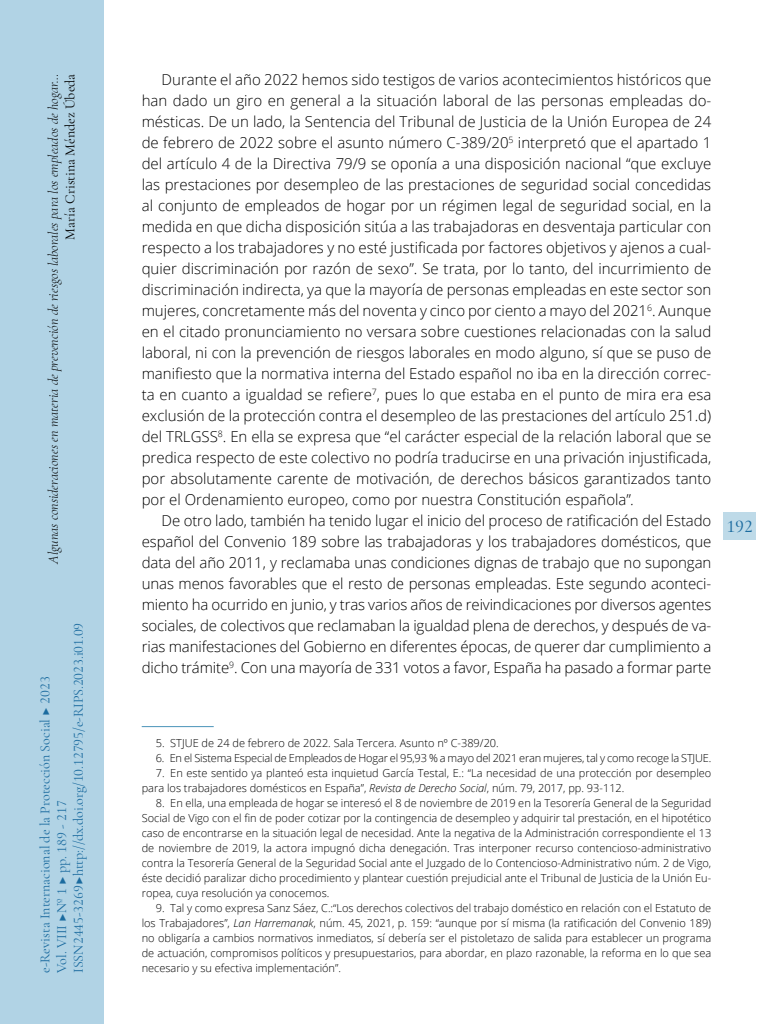
<style>
.page{position:relative;width:768px;height:1024px;background:#fff}
.page>*{position:absolute;margin:0;border:0;box-sizing:border-box;transform-origin:0 0}
.t1{font:500 18px "Cormorant Garamond";color:#1b6b9f}
._00_bsc{font:300 15px/21px "Open Sans";letter-spacing:-.005em;color:#000;text-align:justify}
.t2{font:14px/16.8px "Cormorant Garamond";color:#1b6b9f}
.t3{font:italic 300 14px "Cormorant Garamond";color:#000}
.t4{font:14px "Cormorant Garamond";color:#000}
.zz_notas{font:300 11px/15px "Open Sans";color:#000;text-align:justify}
.s1{font-style:italic}
</style>
<div class="page">
<hr style="left:142px;top:726px;width:72px;height:1px;background:#4b94b9">
<div style="left:0;top:0;width:103px;height:1024px;background:#b1d3e5"></div>
<div style="left:724px;top:512px;width:32px;height:28px;background:#bedae8"></div>
<p class="t3" style="left:45px;top:564px;width:491px;rotate:-90deg">Algunas consideraciones en materia de prevención de riesgos laborales para los empleados de hogar…</p>
<p class="t4" style="left:62px;top:240px;width:167px;rotate:-90deg">María Cristina Méndez Úbeda</p>
<p class="t2" style="left:36px;top:973px;width:352px;rotate:-90deg">e-Revista Internacional de la Protección Social ▶ 2023<br>Vol. VIII ▶Nº 1 ▶ pp. 189 - 217<br>ISSN 2445-3269 ▶ http://dx.doi.org/10.12795/e-RIPS.2023.i01.09</p>
<p class="_00_bsc" style="left:142px;top:69px;width:571px;text-indent:20px">Durante el año 2022 hemos sido testigos de varios acontecimientos históricos que han dado un giro en general a la situación laboral de las personas empleadas do&shy;mésticas. De un lado, la Sentencia del Tribunal de Justicia de la Unión Europea de 24 de febrero de 2022 sobre el asunto número C-389/20<sup>5</sup> interpretó que el apartado 1 del artículo 4 de la Directiva 79/9 se oponía a una disposición nacional “que excluye las prestaciones por desempleo de las prestaciones de seguridad social concedidas al conjunto de empleados de hogar por un régimen legal de seguridad social, en la medida en que dicha disposición sitúa a las trabajadoras en desventaja particular con respecto a los trabajadores y no esté justificada por factores objetivos y ajenos a cual&shy;quier discriminación por razón de sexo”. Se trata, por lo tanto, del incurrimiento de discriminación indirecta, ya que la mayoría de personas empleadas en este sector son mujeres, concretamente más del noventa y cinco por ciento a mayo del 2021<sup>6</sup>. Aunque en el citado pronunciamiento no versara sobre cuestiones relacionadas con la salud laboral, ni con la prevención de riesgos laborales en modo alguno, sí que se puso de manifiesto que la normativa interna del Estado español no iba en la dirección correc&shy;ta en cuanto a igualdad se refiere<sup>7</sup>, pues lo que estaba en el punto de mira era esa exclusión de la protección contra el desempleo de las prestaciones del artículo 251.d) del TRLGSS<sup>8</sup>. En ella se expresa que “el carácter especial de la relación laboral que se predica respecto de este colectivo no podría traducirse en una privación injustificada, por absolutamente carente de motivación, de derechos básicos garantizados tanto por el Ordenamiento europeo, como por nuestra Constitución española”<span class="s1">.</span></p>
<p class="_00_bsc" style="left:142px;top:510px;width:571px;text-indent:20px">De otro lado, también ha tenido lugar el inicio del proceso de ratificación del Estado español del Convenio 189 sobre las trabajadoras y los trabajadores domésticos, que data del año 2011, y reclamaba unas condiciones dignas de trabajo que no supongan unas menos favorables que el resto de personas empleadas. Este segundo aconteci&shy;miento ha ocurrido en junio, y tras varios años de reivindicaciones por diversos agentes sociales, de colectivos que reclamaban la igualdad plena de derechos, y después de va&shy;rias manifestaciones del Gobierno en diferentes épocas, de querer dar cumplimiento a dicho trámite<sup>9</sup>. Con una mayoría de 331 votos a favor, España ha pasado a formar parte</p>
<p class="t1" style="left:726px;top:515px;width:28px">192</p>
<p class="zz_notas" style="left:156px;top:735px;width:344px">5. STJUE de 24 de febrero de 2022. Sala Tercera. Asunto nº C-389/20.</p>
<p class="zz_notas" style="left:156px;top:750px;width:557px">6. En el Sistema Especial de Empleados de Hogar el 95,93 % a mayo del 2021 eran mujeres, tal y como recoge la STJUE.</p>
<p class="zz_notas" style="left:142px;top:765px;width:571px;text-indent:14px">7. En este sentido ya planteó esta inquietud García Testal, E.: “La necesidad de una protección por desempleo para los trabajadores domésticos en España”, <span class="s1">Revista de Derecho Social</span>, núm. 79, 2017, pp. 93-112.</p>
<p class="zz_notas" style="left:142px;top:795px;width:571px;text-indent:14px">8. En ella, una empleada de hogar se interesó el 8 de noviembre de 2019 en la Tesorería General de la Seguridad Social de Vigo con el fin de poder cotizar por la contingencia de desempleo y adquirir tal prestación, en el hipotético caso de encontrarse en la situación legal de necesidad. Ante la negativa de la Administración correspondiente el 13 de noviembre de 2019, la actora impugnó dicha denegación. Tras interponer recurso contencioso-administrativo contra la Tesorería General de la Seguridad Social ante el Juzgado de lo Contencioso-Administrativo núm. 2 de Vigo, éste decidió paralizar dicho procedimiento y plantear cuestión prejudicial ante el Tribunal de Justicia de la Unión Eu&shy;ropea, cuya resolución ya conocemos.</p>
<p class="zz_notas" style="left:142px;top:900px;width:571px;text-indent:14px">9. Tal y como expresa Sanz Sáez, C.:“Los derechos colectivos del trabajo doméstico en relación con el Estatuto de los Trabajadores”, <span class="s1">Lan Harremanak</span>, núm. 45, 2021, p. 159: “aunque por sí misma (la ratificación del Convenio 189) no obligaría a cambios normativos inmediatos, sí debería ser el pistoletazo de salida para establecer un programa de actuación, compromisos políticos y presupuestarios, para abordar, en plazo razonable, la reforma en lo que sea</p>
<p class="zz_notas" style="left:142px;top:960px;width:201px">necesario y su efectiva implementación”.</p>
</div>
